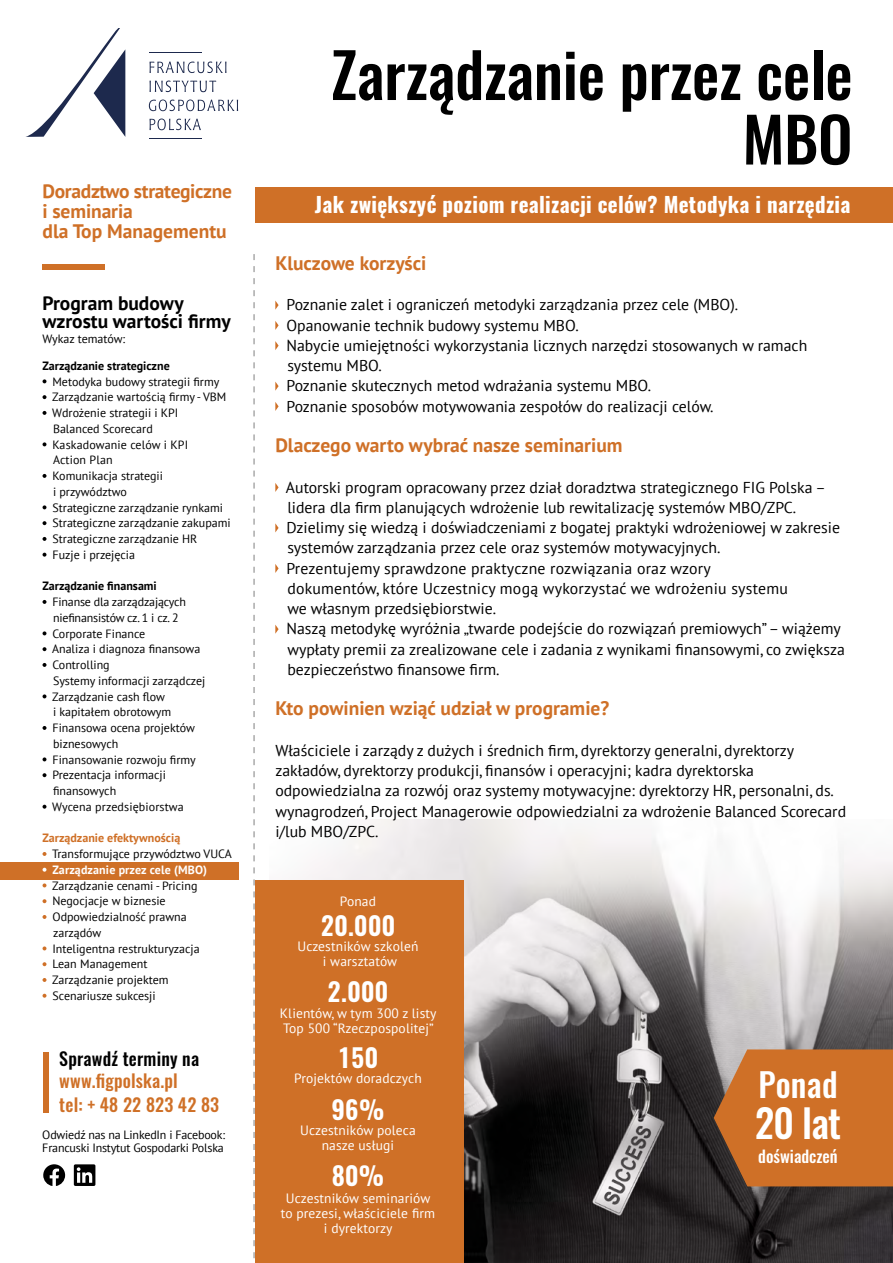
<style>
.page{position:relative;width:893px;height:1263px;background:#fff}
.page>*{position:absolute;margin:0;border:0;box-sizing:border-box;transform-origin:0 0}
.t1{font:500 61.5px/64.5px "Oswald";letter-spacing:-.005em;color:#000;text-align:right}
.t2{font:500 39px "Oswald";color:#fff}
.t3{font:500 33px "Oswald";letter-spacing:.01em;color:#fff}
.t4{font:600 25.5px/52.5px "Oswald";letter-spacing:.015em;color:#fff}
.t5{font:700 21px "Oswald";letter-spacing:.015em;color:#fff}
.t6{font:700 19.5px/20.2px "PT Sans";color:#cf7027}
.t7{font:700 19.5px/18px "PT Sans";color:#000}
.t8{font:500 18px/23.4px "Oswald";letter-spacing:.01em;color:#cf7027}
.t9{font:500 18px "Oswald";letter-spacing:.01em;color:#000}
.t10{font:500 16.5px "Oswald";color:#fff}
.t11{font:15.75px/20.2px "PT Sans";color:#000}
.t12{font:13.5px/15px "PT Sans";letter-spacing:.01em;color:#fff;text-align:center}
.t13{font:12px/15.8px "PT Sans";color:#000}
.t14{font:700 12px "PT Sans";color:#000}
.t15{font:700 12px "PT Sans";letter-spacing:.01em;color:#fff}
.t16{font:700 12px "PT Sans";color:#cf7027}
</style>
<div class="page">
<img style="left:304px;top:819px;width:589px;height:444px">
<svg style="left:714px;top:1049px;width:179px;height:137px;background:#c46e2c"></svg>
<div style="left:255px;top:187px;width:638px;height:35px;background:#cf7027"></div>
<svg style="left:26px;top:29px;width:99px;height:108px"></svg>
<hr style="left:149px;top:138px;width:52px;height:1px;background:#1d294d">
<svg style="left:150px;top:62px;width:76px;height:11px"></svg>
<svg style="left:150px;top:81px;width:66px;height:11px"></svg>
<svg style="left:149px;top:100px;width:89px;height:11px"></svg>
<svg style="left:150px;top:119px;width:51px;height:11px"></svg>
<hr style="left:149px;top:53px;width:52px;height:1px;background:#1d294d">
<svg style="left:275px;top:301px;width:4px;height:9px"></svg>
<svg style="left:275px;top:321px;width:4px;height:9px"></svg>
<svg style="left:275px;top:341px;width:4px;height:9px"></svg>
<svg style="left:275px;top:382px;width:4px;height:9px"></svg>
<svg style="left:275px;top:402px;width:4px;height:9px"></svg>
<svg style="left:275px;top:483px;width:4px;height:9px"></svg>
<svg style="left:275px;top:523px;width:4px;height:9px"></svg>
<svg style="left:275px;top:564px;width:4px;height:9px"></svg>
<svg style="left:275px;top:625px;width:4px;height:9px"></svg>
<div style="left:43px;top:264px;width:62px;height:6px;background:#cf7027"></div>
<div style="left:0;top:862px;width:238px;height:17px;background:#cf7027"></div>
<svg style="left:43px;top:379px;width:3px;height:4px"></svg>
<svg style="left:43px;top:395px;width:3px;height:4px"></svg>
<svg style="left:43px;top:411px;width:3px;height:4px"></svg>
<svg style="left:43px;top:442px;width:3px;height:4px"></svg>
<svg style="left:43px;top:474px;width:3px;height:4px"></svg>
<svg style="left:43px;top:505px;width:3px;height:4px"></svg>
<svg style="left:43px;top:521px;width:3px;height:4px"></svg>
<svg style="left:43px;top:537px;width:3px;height:4px"></svg>
<svg style="left:43px;top:553px;width:3px;height:4px"></svg>
<svg style="left:43px;top:600px;width:3px;height:4px"></svg>
<svg style="left:43px;top:631px;width:3px;height:4px"></svg>
<svg style="left:43px;top:647px;width:3px;height:4px"></svg>
<svg style="left:43px;top:663px;width:3px;height:4px"></svg>
<svg style="left:43px;top:694px;width:3px;height:4px"></svg>
<svg style="left:43px;top:726px;width:3px;height:4px"></svg>
<svg style="left:43px;top:757px;width:3px;height:4px"></svg>
<svg style="left:43px;top:773px;width:3px;height:4px"></svg>
<svg style="left:43px;top:805px;width:3px;height:4px"></svg>
<svg style="left:43px;top:852px;width:3px;height:4px"></svg>
<svg style="left:43px;top:868px;width:3px;height:4px"></svg>
<svg style="left:43px;top:883px;width:3px;height:4px"></svg>
<svg style="left:43px;top:899px;width:3px;height:4px"></svg>
<svg style="left:43px;top:915px;width:3px;height:4px"></svg>
<svg style="left:43px;top:946px;width:3px;height:4px"></svg>
<svg style="left:43px;top:962px;width:3px;height:4px"></svg>
<svg style="left:43px;top:978px;width:3px;height:4px"></svg>
<svg style="left:43px;top:994px;width:3px;height:4px"></svg>
<div style="left:44px;top:1052px;width:5px;height:61px;background:#cf7027"></div>
<svg style="left:43px;top:1164px;width:22px;height:22px"></svg>
<svg style="left:74px;top:1164px;width:21px;height:22px"></svg>
<svg style="left:253px;top:254px;width:2px;height:1005px"></svg>
<div style="left:255px;top:880px;width:208px;height:383px;background:#cf7027"></div>
<p class="t6" style="left:43px;top:181px;width:191px">Doradztwo strategiczne i seminaria<br>dla Top Managementu</p>
<p class="t7" style="left:43px;top:294px;width:190px">Program budowy wzrostu wartości firmy</p>
<p class="t13" style="left:43px;top:331px;width:84px">Wykaz tematów:</p>
<p class="t14" style="left:43px;top:358px;width:129px">Zarządzanie strategiczne</p>
<p class="t13" style="left:52px;top:373px;width:180px">Metodyka budowy strategii firmy<br>Zarządzanie wartością firmy - VBM<br>Wdrożenie strategii i KPI<br>Balanced Scorecard<br>Kaskadowanie celów i KPI<br>Action Plan<br>Komunikacja strategii<br>i przywództwo<br>Strategiczne zarządzanie rynkami<br>Strategiczne zarządzanie zakupami<br>Strategiczne zarządzanie HR<br>Fuzje i przejęcia</p>
<p class="t14" style="left:43px;top:578px;width:116px">Zarządzanie finansami</p>
<p class="t13" style="left:52px;top:594px;width:155px">Finanse dla zarządzających niefinansistów cz. 1 i cz. 2<br>Corporate Finance<br>Analiza i diagnoza finansowa<br>Controlling<br>Systemy informacji zarządczej<br>Zarządzanie cash flow<br>i kapitałem obrotowym<br>Finansowa ocena projektów biznesowych<br>Finansowanie rozwoju firmy<br>Prezentacja informacji finansowych<br>Wycena przedsiębiorstwa</p>
<p class="t16" style="left:43px;top:830px;width:139px">Zarządzanie efektywnością</p>
<p class="t13" style="left:52px;top:846px;width:181px">Transformujące przywództwo VUCA</p>
<p class="t15" style="left:52px;top:862px;width:156px">Zarządzanie przez cele (MBO)</p>
<p class="t13" style="left:52px;top:877px;width:149px">Zarządzanie cenami - Pricing<br>Negocjacje w biznesie<br>Odpowiedzialność prawna zarządów<br>Inteligentna restrukturyzacja<br>Lean Management<br>Zarządzanie projektem<br>Scenariusze sukcesji</p>
<p class="t9" style="left:59px;top:1046px;width:141px">Sprawdź terminy na</p>
<p class="t8" style="left:59px;top:1069px;width:161px">www.figpolska.pl<br>tel: + 48 22 823 42 83</p>
<p class="t13" style="left:42px;top:1127px;width:184px;line-height:13.5px">Odwiedź nas na LinkedIn i Facebook:<br>Francuski Instytut Gospodarki Polska</p>
<h1 class="t1" style="left:331px;top:44px;width:523px">Zarządzanie przez cele<br>MBO</h1>
<h3 class="t5" style="left:315px;top:190px;width:537px">Jak zwiększyć poziom realizacji celów? Metodyka i narzędzia</h3>
<p class="t6" style="left:275px;top:252px;width:153px">Kluczowe korzyści</p>
<p class="t11" style="left:286px;top:294px;width:522px">Poznanie zalet i ograniczeń metodyki zarządzania przez cele (MBO).<br>Opanowanie technik budowy systemu MBO.<br>Nabycie umiejętności wykorzystania licznych narzędzi stosowanych w ramach systemu MBO.<br>Poznanie skutecznych metod wdrażania systemu MBO.<br>Poznanie sposobów motywowania zespołów do realizacji celów.</p>
<p class="t6" style="left:275px;top:435px;width:349px">Dlaczego warto wybrać nasze seminarium</p>
<p class="t11" style="left:286px;top:476px;width:560px">Autorski program opracowany przez dział doradztwa strategicznego FIG Polska – lidera dla firm planujących wdrożenie lub rewitalizację systemów MBO/ZPC.<br>Dzielimy się wiedzą i doświadczeniami z bogatej praktyki wdrożeniowej w zakresie systemów zarządzania przez cele oraz systemów motywacyjnych.<br>Prezentujemy sprawdzone praktyczne rozwiązania oraz wzory<br>dokumentów, które Uczestnicy mogą wykorzystać we wdrożeniu systemu<br>we własnym przedsiębiorstwie.<br>Naszą metodykę wyróżnia „twarde podejście do rozwiązań premiowych”– wiążemy wypłaty premii za zrealizowane cele i zadania z wynikami finansowymi, co zwiększa bezpieczeństwo finansowe firm.</p>
<p class="t6" style="left:275px;top:698px;width:335px">Kto powinien wziąć udział w programie?</p>
<p class="t11" style="left:275px;top:740px;width:572px">Właściciele i zarządy z dużych i średnich firm, dyrektorzy generalni, dyrektorzy zakładów, dyrektorzy produkcji, finansów i operacyjni; kadra dyrektorska odpowiedzialna za rozwój oraz systemy motywacyjne: dyrektorzy HR, personalni, ds. wynagrodzeń, Project Managerowie odpowiedzialni za wdrożenie Balanced Scorecard i/lub MBO/ZPC.</p>
<p class="t12" style="left:340px;top:894px;width:38px">Ponad</p>
<p class="t12" style="left:297px;top:939px;width:123px">Uczestników szkoleń i warsztatów</p>
<h3 class="t4" style="left:321px;top:900px;width:76px">20.000</h3>
<h3 class="t4" style="left:328px;top:966px;width:62px">2.000</h3>
<p class="t12" style="left:280px;top:1005px;width:158px;text-align:left">Klientów, w tym 300 z listy<br>Top 500 “Rzeczpospolitej”</p>
<h3 class="t4" style="left:332px;top:1032px;width:54px">150<br>96%</h3>
<p class="t12" style="left:294px;top:1071px;width:129px">Projektów doradczych</p>
<p class="t12" style="left:300px;top:1122px;width:117px">Uczestników poleca nasze usługi</p>
<h3 class="t4" style="left:332px;top:1150px;width:54px">80%</h3>
<p class="t12" style="left:281px;top:1190px;width:156px">Uczestników seminariów to prezesi, właściciele firm i dyrektorzy</p>
<h3 class="t3" style="left:758px;top:1062px;width:81px">Ponad</h3>
<h2 class="t2" style="left:755px;top:1095px;width:88px">20 lat</h2>
<p class="t10" style="left:758px;top:1144px;width:81px">doświadczeń</p>
</div>
